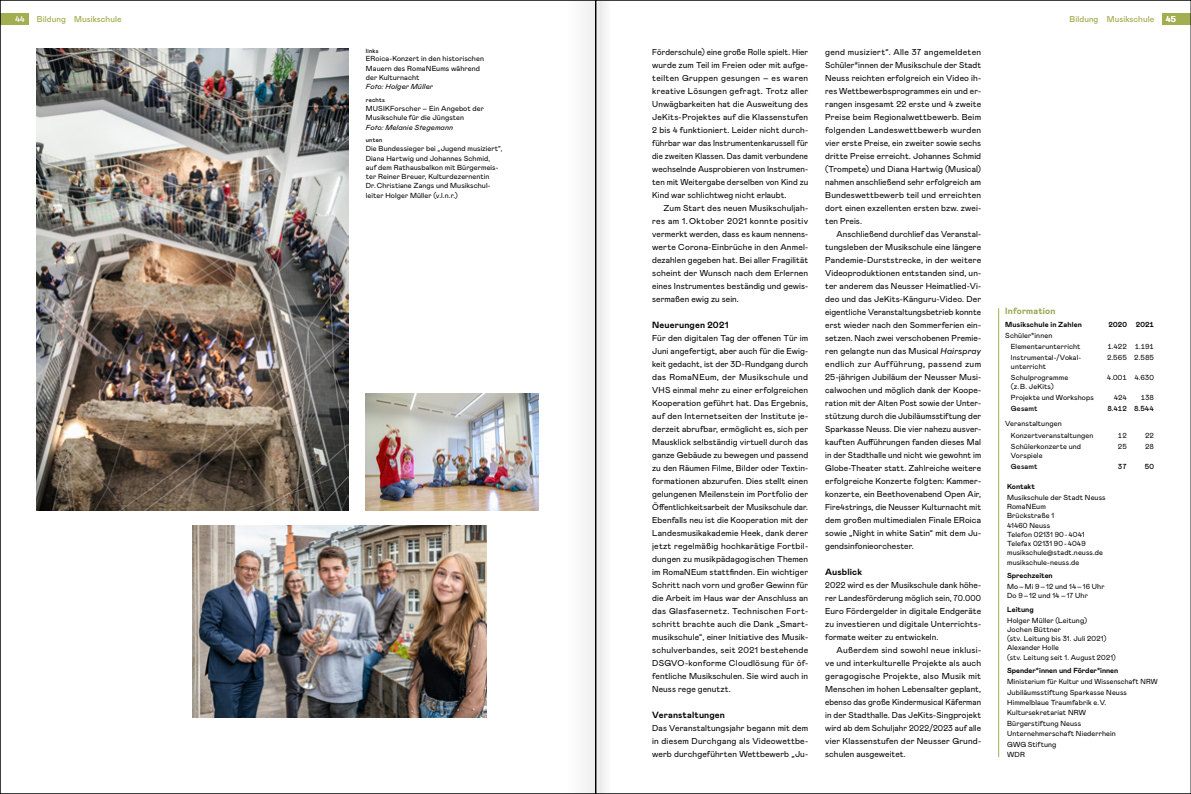
<style>
.page{position:relative;width:1191px;height:794px;background:#fff}
.page>*{position:absolute;margin:0;border:0;box-sizing:border-box;transform-origin:0 0}
.t1{font:700 9px "Mabry Pro";letter-spacing:.015em;color:#000}
.t2{font:700 9px "Mabry Pro";letter-spacing:.015em;color:#97a24b}
.t3{font:8.6px/13px "Mabry Pro";letter-spacing:.01em;color:#000;text-align:justify}
.t4{font:8.6px/13px "Mabry Pro";letter-spacing:.01em;color:#000;text-align:justify;scale:.95 1}
.t5{font:8.6px/13px "Mabry Pro";letter-spacing:.01em;color:#000;text-align:justify;scale:.96 1}
.t6{font:500 8.5px "Mabry Pro";letter-spacing:.005em;color:#a3ae50}
.t7{font:500 8.5px "Mabry Pro";color:#fff}
.t8{font:7.3px/9.3px "Mabry Pro";letter-spacing:.015em;color:#000}
.t9{font:7.3px/10.4px "Mabry Pro";letter-spacing:.015em;color:#000;scale:.96 1}
.t10{font:700 7.3px "Mabry Pro";color:#000}
.t11{font:italic 7.3px "Mabry Pro";letter-spacing:.02em;color:#000}
.t12{font:500 7.3px "Mabry Pro";letter-spacing:.015em;color:#000}
.t13{font:500 6px "Mabry Pro";letter-spacing:.04em;color:#000}
.s1{font-style:italic}
</style>
<div class="page">
<div style="left:1162px;top:14px;width:29px;height:11px;background:#a3ae50"></div>
<div style="left:0;top:14px;width:28px;height:11px;background:#a3ae50"></div>
<img style="left:366px;top:394px;width:173px;height:116px">
<img style="left:37px;top:48px;width:312px;height:462px">
<img style="left:193px;top:525px;width:294px;height:193px">
<hr style="left:998px;top:308px;width:1px;height:449px;background:#a3ae50">
<div style="left:565px;top:0;width:46px;height:794px;background:#f6f6f6"></div>
<p class="t7" style="left:15px;top:13px;width:11px">44</p>
<p class="t7" style="left:1165px;top:13px;width:12px">45</p>
<p class="t6" style="left:37px;top:13px;width:86px">Bildung Musikschule</p>
<p class="t6" style="left:1069px;top:13px;width:86px">Bildung Musikschule</p>
<p class="t3" style="left:825px;top:45px;width:157px">gend musiziert“. Alle 37 angemeldeten Schüler*innen der Musikschule der Stadt Neuss reichten erfolgreich ein Video ih&shy;res Wettbewerbsprogrammes ein und er&shy;rangen insgesamt 22 erste und 4 zweite Preise beim Regionalwettbewerb. Beim folgenden Landeswettbewerb wurden vier erste Preise, ein zweiter sowie sechs dritte Preise erreicht. Johannes Schmid (Trompete) und Diana Hartwig (Musical) nahmen anschließend sehr erfolgreich am Bundeswettbewerb teil und erreichten dort einen exzellenten ersten bzw. zwei&shy;ten Preis.</p>
<p class="t3" style="left:825px;top:227px;width:157px;text-indent:11px">Anschließend durchlief das Veranstal&shy;tungsleben der Musikschule eine längere Pandemie-Durststrecke, in der weitere Videoproduktionen entstanden sind, un&shy;ter anderem das Neusser Heimatlied-Vi&shy;deo und das JeKits-Känguru-Video. Der eigentliche Veranstaltungsbetrieb konnte erst wieder nach den Sommerferien ein&shy;setzen. Nach zwei verschobenen Premie&shy;ren gelangte nun das Musical <span class="s1">Hairspray </span>endlich zur Aufführung, passend zum 25-jährigen Jubiläum der Neusser Musi&shy;calwochen und möglich dank der Koope&shy;ration mit der Alten Post sowie der Unter&shy;stützung durch die Jubiläumsstiftung der Sparkasse Neuss. Die vier nahezu ausver&shy;kauften Aufführungen fanden dieses Mal in der Stadthalle und nicht wie gewohnt im Globe-Theater statt. Zahlreiche weitere erfolgreiche Konzerte folgten: Kammer&shy;konzerte, ein Beethovenabend Open Air, Fire4strings, die Neusser Kulturnacht mit dem großen multimedialen Finale ERoica sowie „Night in white Satin“ mit dem Ju&shy;gendsinfonieorchester.</p>
<p class="t1" style="left:825px;top:565px;width:39px">Ausblick</p>
<p class="t5" style="left:825px;top:578px;width:164px">2022 wird es der Musikschule dank höhe&shy;rer Landesförderung möglich sein, 70.000<br>Euro Fördergelder in digitale Endgeräte zu investieren und digitale Unterrichts&shy;formate weiter zu entwickeln.</p>
<p class="t3" style="left:825px;top:643px;width:157px;text-indent:11px">Außerdem sind sowohl neue inklusi&shy;ve und interkulturelle Projekte als auch geragogische Projekte, also Musik mit Menschen im hohen Lebensalter geplant, ebenso das große Kindermusical Käferman in der Stadthalle. Das JeKits-Singprojekt wird ab dem Schuljahr 2022/2023 auf alle vier Klassenstufen der Neusser Grund&shy;schulen ausgeweitet.</p>
<p class="t4" style="left:652px;top:45px;width:166px">Förderschule) eine große Rolle spielt. Hier wurde zum Teil im Freien oder mit aufge&shy;teilten Gruppen gesungen – es waren kreative Lösungen gefragt. Trotz aller Unwägbarkeiten hat die Ausweitung des JeKits-Projektes auf die Klassenstufen 2 bis 4 funktioniert. Leider nicht durch&shy;führbar war das Instrumentenkarussell für die zweiten Klassen. Das damit verbundene wechselnde Ausprobieren von Instrumen&shy;ten mit Weitergabe derselben von Kind zu Kind war schlichtweg nicht erlaubt.</p>
<p class="t3" style="left:652px;top:201px;width:157px;text-indent:11px">Zum Start des neuen Musikschuljah&shy;res am 1. Oktober 2021 konnte positiv vermerkt werden, dass es kaum nennens&shy;werte Corona-Einbrüche in den Anmel&shy;dezahlen gegeben hat. Bei aller Fragilität scheint der Wunsch nach dem Erlernen eines Instrumentes beständig und gewis&shy;sermaßen ewig zu sein.</p>
<p class="t1" style="left:652px;top:318px;width:78px">Neuerungen 2021</p>
<p class="t3" style="left:652px;top:331px;width:157px">Für den digitalen Tag der offenen Tür im Juni angefertigt, aber auch für die Ewig&shy;keit gedacht, ist der 3D-Rundgang durch das RomaNEum, der Musikschule und VHS einmal mehr zu einer erfolgreichen Kooperation geführt hat. Das Ergebnis, auf den Internetseiten der Institute je&shy;derzeit abrufbar, ermöglicht es, sich per Mausklick selbständig virtuell durch das ganze Gebäude zu bewegen und passend zu den Räumen Filme, Bilder oder Textin&shy;formationen abzurufen. Dies stellt einen gelungenen Meilenstein im Portfolio der Öffentlichkeitsarbeit der Musikschule dar.<br>Ebenfalls neu ist die Kooperation mit der Landesmusikakademie Heek, dank derer jetzt regelmäßig hochkarätige Fortbil&shy;dungen zu musikpädagogischen Themen im RomaNEum stattfinden. Ein wichtiger Schritt nach vorn und großer Gewinn für die Arbeit im Haus war der Anschluss an das Glasfasernetz. Technischen Fort&shy;schritt brachte auch die Dank „Smart&shy;musikschule“, einer Initiative des Musik&shy;schulverbandes, seit 2021 bestehende DSGVO-konforme Cloudlösung für öf&shy;fentliche Musikschulen. Sie wird auch in Neuss rege genutzt.</p>
<p class="t1" style="left:652px;top:708px;width:74px">Veranstaltungen</p>
<p class="t3" style="left:652px;top:721px;width:157px">Das Veranstaltungsjahr begann mit dem in diesem Durchgang als Videowettbe&shy;werb durchgeführten Wettbewerb „Ju-</p>
<p class="t13" style="left:366px;top:46px;width:14px">links</p>
<p class="t8" style="left:366px;top:54px;width:120px">ERoica-Konzert in den historischen<br>Mauern des RomaNEums während der Kulturnacht</p>
<p class="t11" style="left:366px;top:82px;width:69px">Foto: Holger Müller</p>
<p class="t13" style="left:366px;top:96px;width:21px">rechts</p>
<p class="t8" style="left:366px;top:103px;width:120px">MUSIKForscher – Ein Angebot der<br>Musikschule für die Jüngsten</p>
<p class="t11" style="left:366px;top:122px;width:89px">Foto: Melanie Stegemann</p>
<p class="t13" style="left:366px;top:136px;width:18px">unten</p>
<p class="t8" style="left:366px;top:144px;width:138px">Die Bundessieger bei „Jugend musiziert“, Diana Hartwig und Johannes Schmid, auf dem Rathausbalkon mit Bürgermeis&shy;ter Reiner Breuer, Kulturdezernentin Dr.Christiane Zangs und Musikschul&shy;leiter Holger Müller (v.l.n.r.)</p>
<p class="t2" style="left:1005px;top:305px;width:52px">Information</p>
<p class="t10" style="left:1005px;top:319px;width:78px">Musikschule in Zahlen</p>
<p class="t10" style="left:1108px;top:319px;width:47px">2020 2021</p>
<p class="t8" style="left:1011px;top:329px;width:71px;line-height:10.9px;text-indent:-6px">Schüler*innen<br>Elementarunterricht</p>
<p class="t8" style="left:1107px;top:341px;width:48px">1.422 1.191</p>
<p class="t8" style="left:1011px;top:352px;width:71px">Instrumental-/Vokal&shy;unterricht</p>
<p class="t8" style="left:1107px;top:352px;width:49px">2.565 2.585</p>
<p class="t8" style="left:1011px;top:372px;width:59px">Schulprogramme (z.B. JeKits)</p>
<p class="t8" style="left:1107px;top:372px;width:49px">4.001 4.630</p>
<p class="t8" style="left:1011px;top:392px;width:84px">Projekte und Workshops</p>
<p class="t8" style="left:1113px;top:392px;width:15px">424</p>
<p class="t8" style="left:1140px;top:392px;width:15px">138</p>
<p class="t12" style="left:1011px;top:403px;width:28px">Gesamt</p>
<p class="t12" style="left:1107px;top:403px;width:48px">8.412 8.544</p>
<p class="t8" style="left:1011px;top:418px;width:84px;line-height:11.2px;text-indent:-6px">Veranstaltungen<br>Konzertveranstaltungen</p>
<p class="t8" style="left:1118px;top:430px;width:10px">12</p>
<p class="t8" style="left:1145px;top:430px;width:11px">22</p>
<p class="t8" style="left:1011px;top:441px;width:72px">Schülerkonzerte und<br>Vorspiele</p>
<p class="t8" style="left:1117px;top:441px;width:10px">25</p>
<p class="t8" style="left:1145px;top:441px;width:10px">28</p>
<p class="t12" style="left:1011px;top:461px;width:28px">Gesamt</p>
<p class="t12" style="left:1118px;top:461px;width:10px">37</p>
<p class="t12" style="left:1145px;top:461px;width:11px">50</p>
<p class="t10" style="left:1007px;top:481px;width:30px">Kontakt</p>
<p class="t8" style="left:1007px;top:492px;width:100px">Musikschule der Stadt Neuss<br>RomaNEum<br>Brückstraße 1<br>41460 Neuss<br>Telefon 02131 90-4041<br>Telefax 02131 90-4049 musikschule@stadt.neuss.de musikschule-neuss.de</p>
<p class="t10" style="left:1007px;top:570px;width:47px">Sprechzeiten</p>
<p class="t8" style="left:1007px;top:581px;width:99px">Mo–Mi 9–12 und 14–16 Uhr<br>Do 9–12 und 14 –17 Uhr</p>
<p class="t10" style="left:1007px;top:604px;width:28px">Leitung</p>
<p class="t8" style="left:1007px;top:615px;width:110px">Holger Müller (Leitung)<br>Jochen Büttner<br>(stv. Leitung bis 31. Juli 2021)<br>Alexander Holle<br>(stv. Leitung seit 1. August 2021)</p>
<p class="t10" style="left:1007px;top:665px;width:113px">Spender*innen und Förder*innen</p>
<p class="t9" style="left:1007px;top:676px;width:158px">Ministerium für Kultur und Wissenschaft NRW<br>Jubiläumsstiftung Sparkasse Neuss<br>Himmelblaue Traumfabrik e.V.<br>Kultursekretariat NRW<br>Bürgerstiftung Neuss<br>Unternehmerschaft Niederrhein<br>GWG Stiftung<br>WDR</p>
</div>
